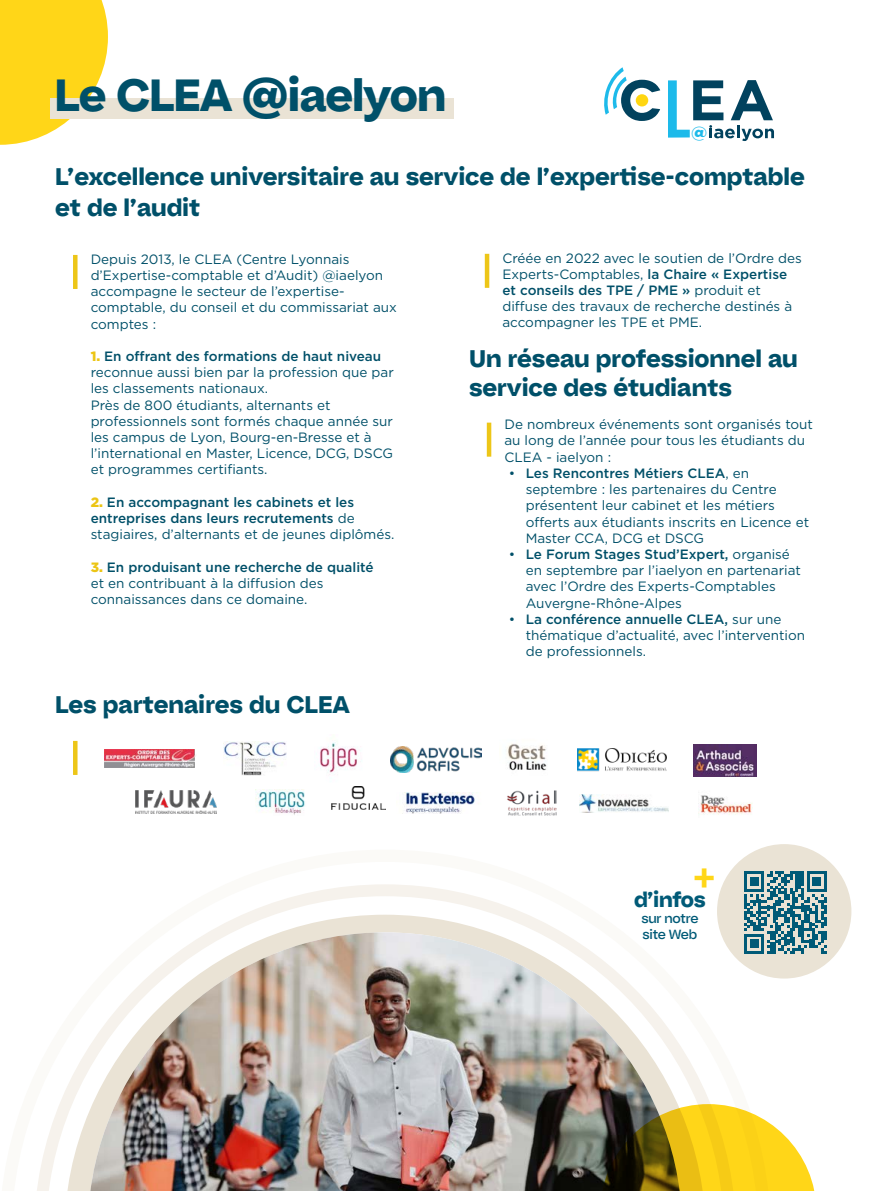
<style>
.page{position:relative;width:893px;height:1191px;background:#fff}
.page>*{position:absolute;margin:0;border:0;box-sizing:border-box;transform-origin:0 0}
.t1{font:700 45px "Bauziet Norm Extra";letter-spacing:-.02em;color:#005069}
.t2{font:700 35.7px "Bauziet Norm Extra";color:#ffd618}
.t3{font:700 24px/31.5px "Bauziet Norm Extra";color:#005069}
.t4{font:700 21.15px "Bauziet Norm Extra";letter-spacing:-.02em;color:#005a77}
.t5{font:900 16.05px "Gotham";color:#1dbaea;scale:1.04 1}
.t6{font:13.5px/16.2px "Gotham";color:#005069}
.t7{font:500 13.5px/16.2px "Gotham";color:#005069}
.t8{font:13.2px/15.9px "Bauziet Norm Medium";letter-spacing:-.02em;color:#005a77}
.s1{font-weight:900;color:#ecc515}
.s2{font-weight:500}
.s3{font-weight:400}
</style>
<div class="page">
<div style="left:73px;top:255px;width:5px;height:34px;background:#edc618"></div>
<hr style="left:487px;top:422px;width:4px;height:34px;background:#edc618">
<img style="left:104px;top:749px;width:92px;height:18px">
<img style="left:224px;top:741px;width:63px;height:34px">
<img style="left:136px;top:791px;width:81px;height:22px">
<img style="left:256px;top:789px;width:49px;height:26px">
<img style="left:402px;top:792px;width:75px;height:22px">
<img style="left:390px;top:746px;width:92px;height:26px">
<img style="left:507px;top:744px;width:40px;height:27px">
<img style="left:507px;top:790px;width:49px;height:25px">
<img style="left:578px;top:748px;width:88px;height:23px">
<img style="left:580px;top:795px;width:88px;height:18px">
<img style="left:700px;top:795px;width:53px;height:20px">
<img style="left:694px;top:745px;width:62px;height:31px">
<img style="left:320px;top:742px;width:42px;height:33px">
<img style="left:331px;top:787px;width:54px;height:22px">
<svg style="left:37px;top:884px;width:699px;height:307px"></svg>
<img style="left:90px;top:932px;width:590px;height:259px">
<svg style="left:600px;top:1104px;width:215px;height:87px;background:#bda436"></svg>
<div style="left:73px;top:741px;width:5px;height:34px;background:#edc618"></div>
<svg style="left:0;top:0;width:108px;height:145px;background:#fedb38"></svg>
<div style="left:50px;top:98px;width:404px;height:20px;background:#eae3d5"></div>
<svg style="left:604px;top:67px;width:56px;height:54px"></svg>
<svg style="left:668px;top:80px;width:106px;height:61px"></svg>
<hr style="left:485px;top:254px;width:4px;height:34px;background:#edc618">
<div style="left:717px;top:844px;width:134px;height:134px;background:#eae3d5;border-radius:50%"></div>
<svg style="left:744px;top:871px;width:82px;height:82px"></svg>
<h1 class="t1" style="left:54px;top:65px;width:393px">Le CLEA @iaelyon</h1>
<p class="t5" style="left:691px;top:123px;width:17px">@</p>
<h3 class="t3" style="left:55px;top:160px;width:751px">L’excellence universitaire au service de l’expertise-comptable et de l’audit</h3>
<p class="t6" style="left:91px;top:250px;width:308px">Depuis 2013, le CLEA (Centre Lyonnais d’Expertise-comptable et d’Audit) @iaelyon accompagne le secteur de l’expertise&shy;comptable, du conseil et du commissariat aux comptes :</p>
<p class="t6" style="left:91px;top:348px;width:305px"><span class="s1">1.</span> <span class="s2">En offrant des formations de haut niveau </span>reconnue aussi bien par la profession que par les classements nationaux.<br>Près de 800 étudiants, alternants et professionnels sont formés chaque année sur les campus de Lyon, Bourg-en-Bresse et à l’international en Master, Licence, DCG, DSCG et programmes certifiants.</p>
<p class="t7" style="left:91px;top:494px;width:305px"><span class="s1">2.</span> En accompagnant les cabinets et les entreprises dans leurs recrutements <span class="s3">de stagiaires, d’alternants et de jeunes diplômés.</span></p>
<p class="t6" style="left:91px;top:558px;width:285px"><span class="s1">3.</span> <span class="s2">En produisant une recherche de qualité </span>et en contribuant à la diffusion des connaissances dans ce domaine.</p>
<p class="t6" style="left:502px;top:249px;width:301px">Créée en 2022 avec le soutien de l’Ordre des Experts-Comptables, <span class="s2">la Chaire « Expertise et conseils des TPE / PME »</span> produit et diffuse des travaux de recherche destinés à accompagner les TPE et PME.</p>
<h3 class="t3" style="left:469px;top:344px;width:330px;line-height:28.5px">Un réseau professionnel au service des étudiants</h3>
<p class="t6" style="left:504px;top:416px;width:310px">De nombreux événements sont organisés tout au long de l’année pour tous les étudiants du<br>CLEA - iaelyon :</p>
<p class="t6" style="left:526px;top:465px;width:285px;text-indent:-17px">• <span class="s2">Les Rencontres Métiers CLEA</span>, en septembre : les partenaires du Centre présentent leur cabinet et les métiers offerts aux étudiants inscrits en Licence et Master CCA, DCG et DSCG</p>
<p class="t6" style="left:526px;top:546px;width:277px;text-indent:-17px">• <span class="s2">Le Forum Stages Stud’Expert,</span> organisé en septembre par l’iaelyon en partenariat avec l’Ordre des Experts-Comptables Auvergne-Rhône-Alpes</p>
<p class="t6" style="left:526px;top:610px;width:281px;text-indent:-17px">• <span class="s2">La conférence annuelle CLEA,</span> sur une thématique d’actualité, avec l’intervention de professionnels.</p>
<h3 class="t3" style="left:55px;top:688px;width:297px">Les partenaires du CLEA</h3>
<h2 class="t2" style="left:693px;top:853px;width:25px">+</h2>
<h3 class="t4" style="left:634px;top:885px;width:73px">d’infos</h3>
<p class="t8" style="left:641px;top:910px;width:59px">sur notre site Web</p>
</div>
